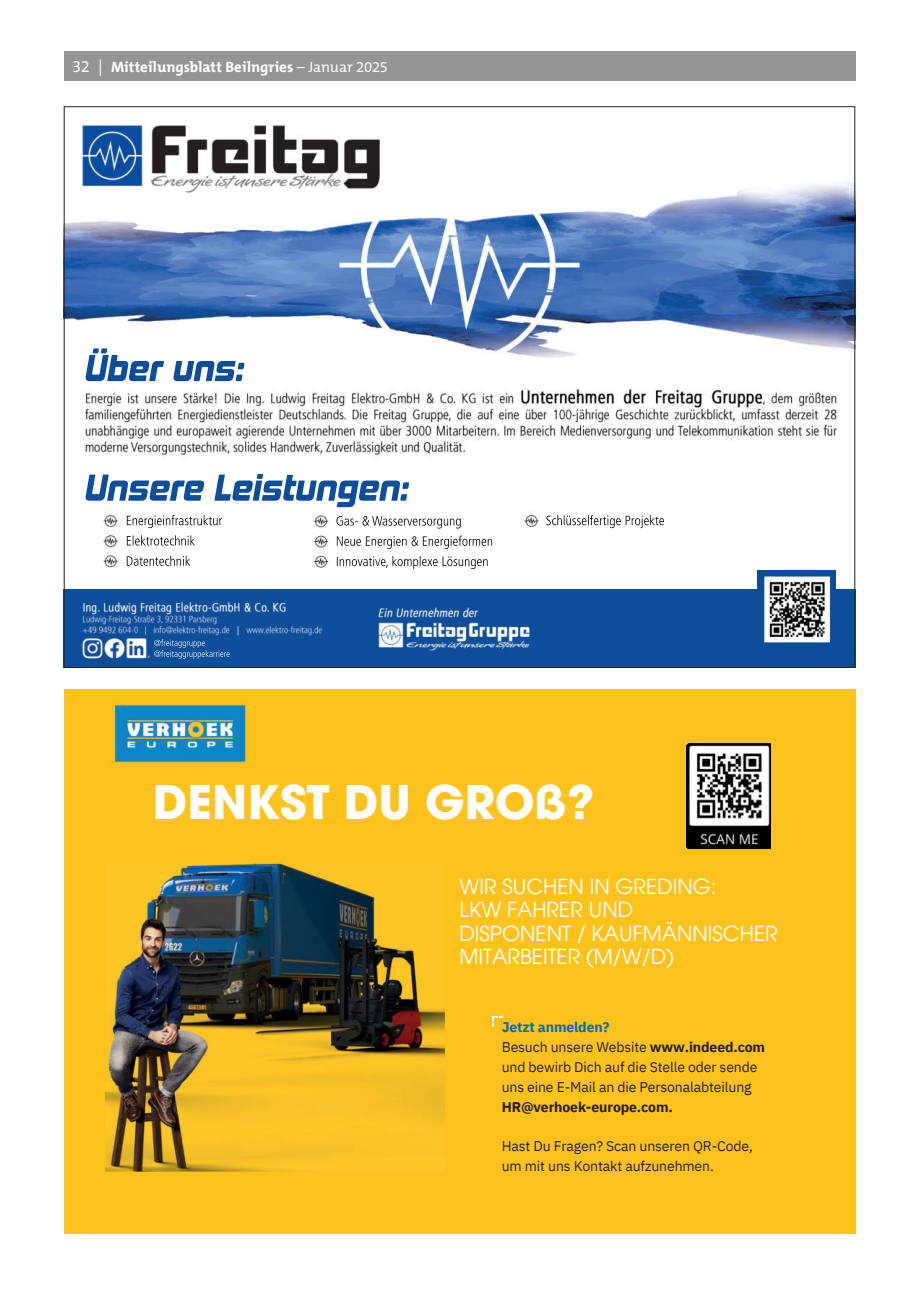
<style>
.page{position:relative;width:919px;height:1289px;background:#fff}
.page>*{position:absolute;margin:0;border:0;box-sizing:border-box;transform-origin:0 0}
.t1{font:700 46.35px "ITC Avant Garde Pro";color:#fff}
.t2{font:20.7px/23.5px "ITC Avant Garde Pro";color:#fff}
.t3{font:700 15px "The Mix Office LF";color:#fff}
.t4{font:13.95px/19.8px "IBM Plex Sans";letter-spacing:-.01em;color:#221f1f}
.t5{font:700 13.95px "IBM Plex Sans";letter-spacing:-.01em;color:#221f1f}
.t6{font:700 13.95px "IBM Plex Sans";letter-spacing:-.01em;color:#006db8}
.s1{font-weight:400;font-size:16.5px}
.s2{font-weight:400}
.s3{font-weight:700}
</style>
<div class="page">
<div style="left:64px;top:51px;width:791px;height:30px;background:#939597"></div>
<div style="left:64px;top:689px;width:791px;height:544px;background:#fec21d"></div>
<img style="left:111px;top:701px;width:138px;height:64px">
<svg style="left:686px;top:743px;width:84px;height:105px;background:#7c7c7c"></svg>
<img style="left:105px;top:863px;width:340px;height:308px">
<svg style="left:492px;top:1015px;width:12px;height:12px"></svg>
<img style="left:66px;top:123px;width:787px;height:466px">
<img style="left:66px;top:589px;width:787px;height:77px">
<img style="left:757px;top:570px;width:78px;height:78px">
<img style="left:546px;top:515px;width:74px;height:13px">
<img style="left:336px;top:516px;width:83px;height:9px">
<img style="left:85px;top:348px;width:159px;height:33px">
<img style="left:85px;top:474px;width:315px;height:33px">
<img style="left:127px;top:515px;width:75px;height:13px">
<img style="left:154px;top:639px;width:43px;height:9px">
<p class="t3" style="left:72px;top:59px;width:317px"><span class="s1">32 |</span> Mitteilungsblatt Beilngries <span class="s2">– Januar 2025</span></p>
<h1 class="t1" style="left:153px;top:770px;width:442px">DENKST DU GROß?</h1>
<h2 class="t2" style="left:459px;top:876px;width:320px">WIR SUCHEN IN GREDING:<br>LKW FAHRER UND<br>DISPONENT / KAUFMÄNNISCHER<br>MITARBEITER (M/W/D)</h2>
<p class="t6" style="left:501px;top:1016px;width:109px">Jetzt anmelden?</p>
<p class="t4" style="left:501px;top:1035px;width:265px">Besuch unsere Website <span class="s3">www.indeed.com </span>und bewirb Dich auf die Stelle oder sende uns eine E-Mail an die Personalabteilung</p>
<p class="t5" style="left:501px;top:1095px;width:172px">HR@verhoek-europe.com.</p>
<p class="t4" style="left:501px;top:1135px;width:253px">Hast Du Fragen? Scan unseren QR-Code, um mit uns Kontakt aufzunehmen.</p>
</div>
